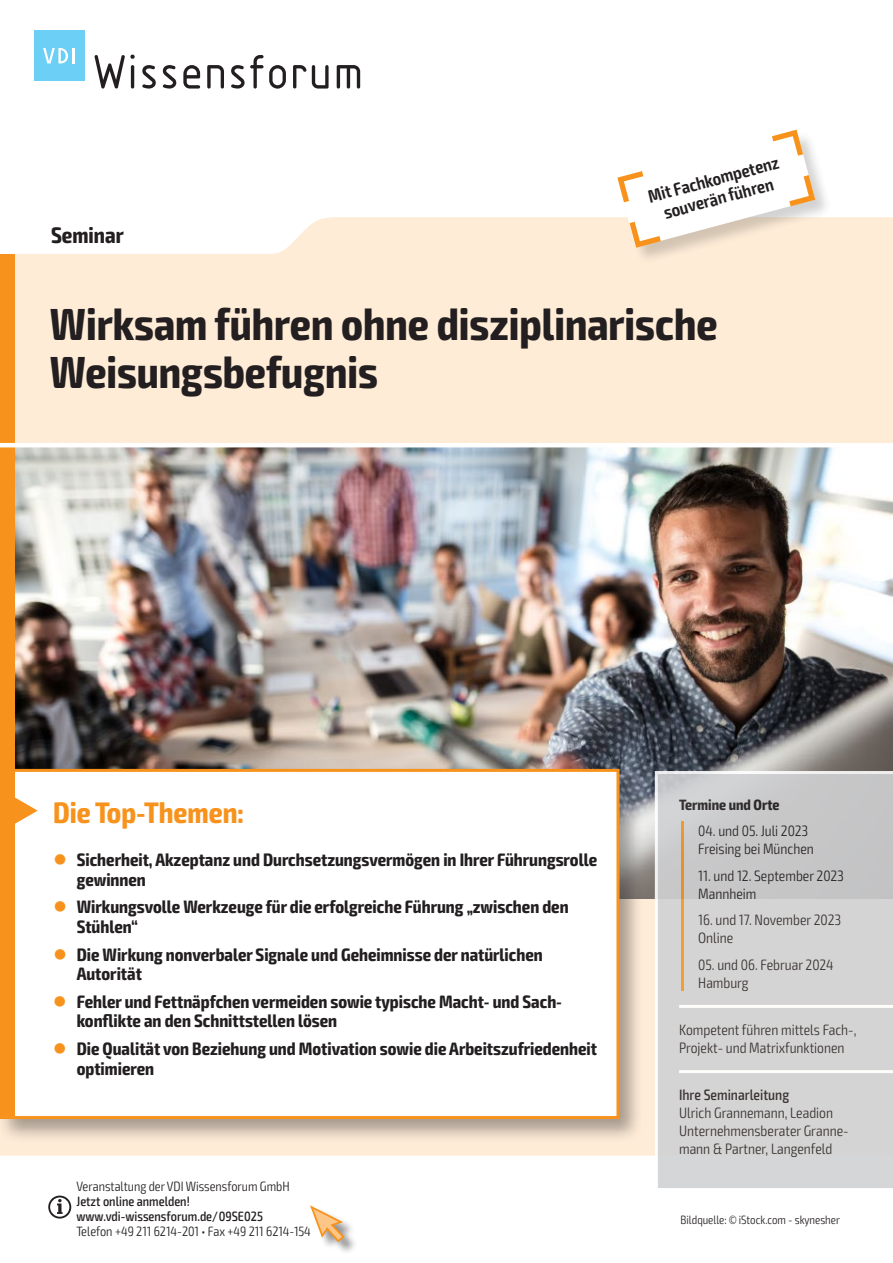
<style>
.page{position:relative;width:893px;height:1263px;background:#fff}
.page>*{position:absolute;margin:0;border:0;box-sizing:border-box;transform-origin:0 0}
.t1{font:700 condensed 45px/48px "Exo 2";color:#231f20}
.t2{font:700 condensed 29.7px "Exo 2";color:#f7931d}
.t3{font:700 condensed 22.5px "Exo 2";color:#231f20}
.t4{font:700 condensed 18px/19.5px "Exo 2";color:#231f20}
.t5{font:600 condensed 18px/19.5px "Exo 2";color:#231f20;text-align:center}
.t6{font:300 condensed 15px/18px "Exo 2";color:#231f20}
.t7{font:500 condensed 15px "Exo 2";color:#231f20}
.t8{font:700 condensed 15px "Exo 2";color:#231f20}
.t9{font:300 condensed 13.5px "Exo 2";color:#231f20}
.t10{font:500 condensed 13.5px/15px "Exo 2";color:#231f20}
.t11{font:300 condensed 12px "Exo 2";color:#231f20}
.s1{color:#f7931d}
</style>
<div class="page">
<div style="left:0;top:217px;width:893px;height:938px;background:#feecd7"></div>
<img style="left:14px;top:447px;width:879px;height:451px">
<div style="left:0;top:765px;width:644px;height:379px;background:#231f20;opacity:.4"></div>
<div style="left:2px;top:770px;width:616px;height:347px;background:#fff"></div>
<div style="left:3px;top:772px;width:11px;height:344px;background:#f7931d"></div>
<div style="left:0;top:769px;width:619px;height:350px;border:3px solid #f7931d"></div>
<svg style="left:14px;top:796px;width:24px;height:29px"></svg>
<div style="left:617px;top:130px;width:215px;height:135px;background:#231f20;opacity:.2"></div>
<svg style="left:617px;top:130px;width:198px;height:118px"></svg>
<div style="left:0;top:254px;width:14px;height:519px;background:#f7931d"></div>
<div style="left:311px;top:1206px;width:47px;height:49px;background:#231f20;opacity:.5"></div>
<svg style="left:310px;top:1205px;width:36px;height:38px"></svg>
<hr style="left:0;top:443px;width:893px;height:4px;background:#fff">
<svg style="left:655px;top:771px;width:238px;height:417px;background:#d2d1d1"></svg>
<svg style="left:48px;top:1195px;width:23px;height:23px"></svg>
<svg style="left:94px;top:54px;width:41px;height:35px"></svg>
<svg style="left:142px;top:65px;width:14px;height:24px"></svg>
<svg style="left:163px;top:65px;width:13px;height:24px"></svg>
<svg style="left:183px;top:65px;width:17px;height:24px"></svg>
<svg style="left:207px;top:65px;width:17px;height:24px"></svg>
<svg style="left:231px;top:55px;width:55px;height:34px"></svg>
<svg style="left:293px;top:65px;width:36px;height:24px"></svg>
<svg style="left:337px;top:65px;width:23px;height:24px"></svg>
<div style="left:34px;top:30px;width:50px;height:51px;background:#6bcff6"></div>
<svg style="left:43px;top:48px;width:31px;height:15px"></svg>
<p class="t3" style="left:51px;top:221px;width:74px">Seminar</p>
<p class="t5" style="left:646px;top:188px;width:136px;rotate:-15deg">Mit Fachkompetenz souverän führen</p>
<h1 class="t1" style="left:50px;top:301px;width:669px">Wirksam führen ohne disziplinarische<br>Weisungsbefugnis</h1>
<h2 class="t2" style="left:53px;top:794px;width:192px">Die Top-Themen:</h2>
<p class="t4" style="left:77px;top:850px;width:522px;text-indent:-23px"><span class="s1">●</span> Sicherheit, Akzeptanz und Durchsetzungsvermögen in Ihrer Führungsrolle gewinnen</p>
<p class="t4" style="left:77px;top:898px;width:493px;text-indent:-23px"><span class="s1">●</span> Wirkungsvolle Werkzeuge für die erfolgreiche Führung „zwischen den<br>Stühlen“</p>
<p class="t4" style="left:77px;top:945px;width:468px;text-indent:-23px"><span class="s1">●</span> Die Wirkung nonverbaler Signale und Geheimnisse der natürlichen<br>Autorität</p>
<p class="t4" style="left:77px;top:992px;width:485px;text-indent:-23px"><span class="s1">●</span> Fehler und Fettnäpfchen vermeiden sowie typische Macht- und Sach&shy;konflikte an den Schnittstellen lösen</p>
<p class="t4" style="left:77px;top:1039px;width:522px;text-indent:-23px"><span class="s1">●</span> Die Qualität von Beziehung und Motivation sowie die Arbeitszufriedenheit optimieren</p>
<p class="t9" style="left:77px;top:1178px;width:215px">Veranstaltung der VDI Wissensforum GmbH</p>
<p class="t10" style="left:77px;top:1194px;width:188px">Jetzt online anmelden! www.vdi-wissensforum.de/09SE025</p>
<p class="t9" style="left:77px;top:1223px;width:236px">Telefon +49 211 6214-201 • Fax +49 211 6214-154</p>
<p class="t8" style="left:679px;top:796px;width:102px">Termine und Orte</p>
<p class="t6" style="left:698px;top:822px;width:117px">04. und 05. Juli 2023<br>Freising bei München</p>
<p class="t6" style="left:698px;top:867px;width:147px">11. und 12. September 2023<br>Mannheim</p>
<p class="t6" style="left:698px;top:911px;width:144px">16. und 17. November 2023<br>Online</p>
<p class="t6" style="left:698px;top:956px;width:137px">05. und 06. Februar 2024<br>Hamburg</p>
<p class="t6" style="left:679px;top:1021px;width:179px">Kompetent führen mittels Fach-,<br>Projekt- und Matrixfunktionen</p>
<p class="t7" style="left:679px;top:1086px;width:112px">Ihre Seminarleitung</p>
<p class="t6" style="left:679px;top:1104px;width:171px">Ulrich Grannemann, Leadion<br>Unternehmensberater Granne&shy;mann &amp; Partner, Langenfeld</p>
<p class="t11" style="left:681px;top:1212px;width:161px">Bildquelle: © iStock.com - skynesher</p>
</div>
